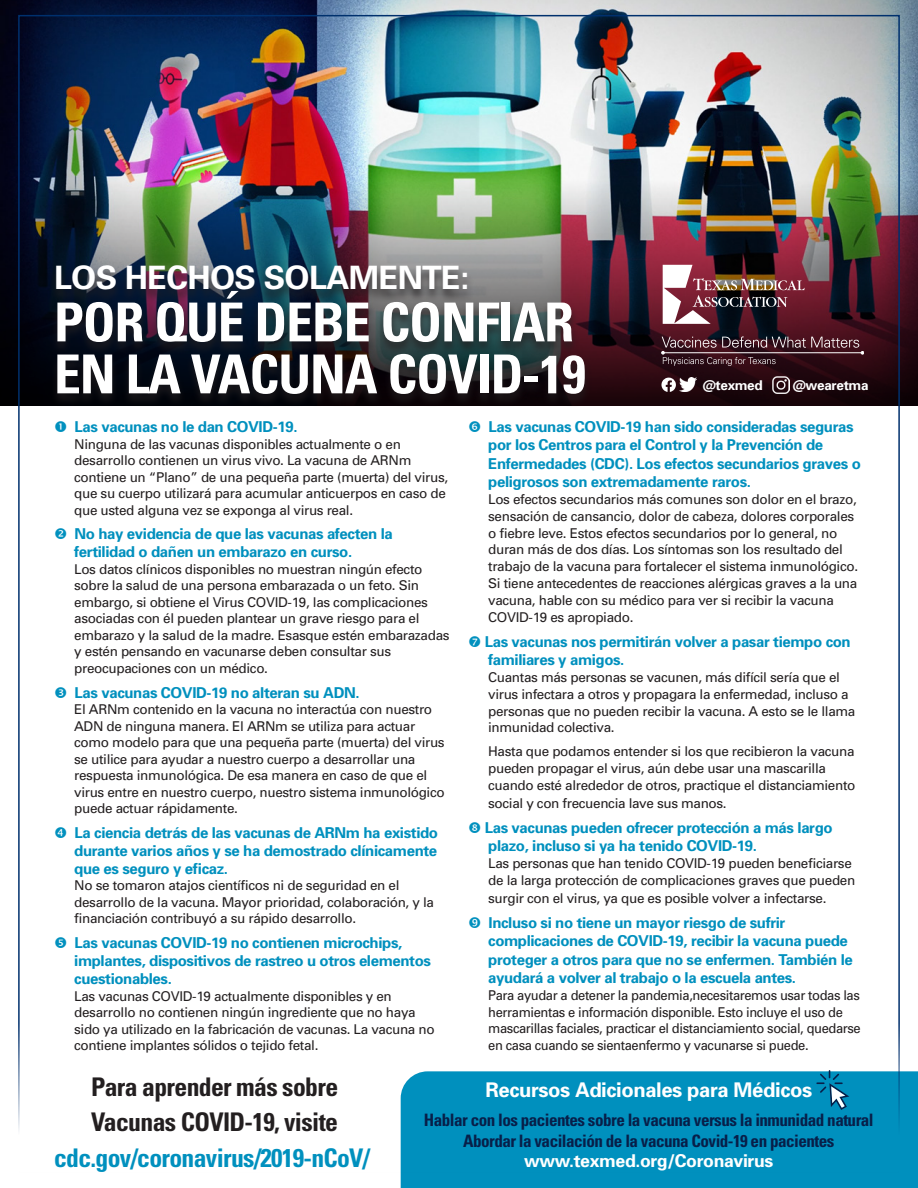
<style>
.page{position:relative;width:918px;height:1188px;background:#fff}
.page>*{position:absolute;margin:0;border:0;box-sizing:border-box;transform-origin:0 0}
.t1{font:700 condensed 53.7px/51.9px "Univers";letter-spacing:-.02em;color:#fff}
.t2{font:700 32.25px "Univers";letter-spacing:-.02em;color:#fff}
.t3{font:700 condensed 25.65px/35.2px "Univers";letter-spacing:-.025em;color:#231f20;text-align:center}
.t4{font:700 20.25px "Univers";letter-spacing:-.02em;color:#fff}
.t5{font:700 17.7px "Univers";letter-spacing:-.02em;color:#fff}
.t6{font:700 condensed 17.1px "Univers";letter-spacing:-.03em;color:#081f49}
.t7{font:700 15px/18.3px "Univers";letter-spacing:-.025em;color:#0090be}
.t8{font:13.5px/16.5px "Univers";letter-spacing:-.025em;color:#231f20}
.t9{font:13.5px/16.8px "Univers";letter-spacing:-.025em;color:#231f20;scale:.96 1}
.t10{font:700 13.5px "Univers";letter-spacing:-.025em;color:#fff}
.s1{color:#0090be}
.s2{color:#fff}
</style>
<div class="page">
<img style="left:0;top:0;width:918px;height:406px">
<div style="left:49px;top:265px;width:543px;height:143px;background:#231f20;opacity:.75"></div>
<svg style="left:663px;top:265px;width:142px;height:59px"></svg>
<svg style="left:662px;top:336px;width:202px;height:30px;background:#512f38"></svg>
<svg style="left:662px;top:378px;width:14px;height:14px"></svg>
<img style="left:680px;top:378px;width:17px;height:14px">
<img style="left:773px;top:376px;width:17px;height:17px">
<div style="left:401px;top:1071px;width:517px;height:117px;background:#0090be"></div>
<svg style="left:816px;top:1070px;width:33px;height:40px"></svg>
<p class="t2" style="left:54px;top:259px;width:417px">LOS HECHOS SOLAMENTE:</p>
<p class="t1" style="left:54px;top:295px;width:533px">POR QUÉ DEBE CONFIAR<br>EN LA VACUNA COVID-19</p>
<p class="t10" style="left:703px;top:377px;width:61px">@texmed</p>
<p class="t10" style="left:793px;top:377px;width:77px">@wearetma</p>
<p class="t7" style="left:75px;top:418px;width:224px">Las vacunas no le dan COVID-19.</p>
<p class="t8" style="left:74px;top:436px;width:375px">Ninguna de las vacunas disponibles actualmente o en desarrollo contienen un virus vivo. La vacuna de ARNm contiene un “Plano” de una pequeña parte (muerta) del virus, que su cuerpo utilizará para acumular anticuerpos en caso de que usted alguna vez se exponga al virus real.</p>
<p class="t7" style="left:74px;top:525px;width:320px">No hay evidencia de que las vacunas afecten la fertilidad o dañen un embarazo en curso.</p>
<p class="t8" style="left:74px;top:561px;width:377px">Los datos clínicos disponibles no muestran ningún efecto sobre la salud de una persona embarazada o un feto. Sin embargo, si obtiene el Virus COVID-19, las complicaciones asociadas con él pueden plantear un grave riesgo para el embarazo y la salud de la madre. Esasque estén embarazadas y estén pensando en vacunarse deben consultar sus preocupaciones con un médico.</p>
<p class="t7" style="left:75px;top:683px;width:287px">Las vacunas COVID-19 no alteran su ADN.</p>
<p class="t8" style="left:74px;top:701px;width:372px">El ARNm contenido en la vacuna no interactúa con nuestro ADN de ninguna manera. El ARNm se utiliza para actuar como modelo para que una pequeña parte (muerta) del virus se utilice para ayudar a nuestro cuerpo a desarrollar una respuesta inmunológica. De esa manera en caso de que el virus entre en nuestro cuerpo, nuestro sistema inmunológico puede actuar rápidamente.</p>
<p class="t7" style="left:74px;top:824px;width:365px;text-align:justify">La ciencia detrás de las vacunas de ARNm ha existido durante varios años y se ha demostrado clínicamente que es seguro y eficaz.</p>
<p class="t8" style="left:74px;top:878px;width:361px">No se tomaron atajos científicos ni de seguridad en el desarrollo de la vacuna. Mayor prioridad, colaboración, y la financiación contribuyó a su rápido desarrollo.</p>
<p class="t7" style="left:74px;top:934px;width:358px">Las vacunas COVID-19 no contienen microchips, implantes, dispositivos de rastreo u otros elementos cuestionables.</p>
<p class="t8" style="left:74px;top:988px;width:362px">Las vacunas COVID-19 actualmente disponibles y en desarrollo no contienen ningún ingrediente que no haya sido ya utilizado en la fabricación de vacunas. La vacuna no contiene implantes sólidos o tejido fetal.</p>
<p class="t7" style="left:488px;top:418px;width:374px">Las vacunas COVID-19 han sido consideradas seguras por los Centros para el Control y la Prevención de Enfermedades (CDC). Los efectos secundarios graves o peligrosos son extremadamente raros.</p>
<p class="t8" style="left:488px;top:491px;width:371px">Los efectos secundarios más comunes son dolor en el brazo, sensación de cansancio, dolor de cabeza, dolores corporales o fiebre leve. Estos efectos secundarios por lo general, no duran más de dos días. Los síntomas son los resultado del trabajo de la vacuna para fortalecer el sistema inmunológico.<br>Si tiene antecedentes de reacciones alérgicas graves a la una vacuna, hable con su médico para ver si recibir la vacuna COVID-19 es apropiado.</p>
<p class="t7" style="left:485px;top:632px;width:367px">Las vacunas nos permitirán volver a pasar tiempo con familiares y amigos.</p>
<p class="t8" style="left:488px;top:669px;width:369px">Cuantas más personas se vacunen, más difícil sería que el virus infectara a otros y propagara la enfermedad, incluso a personas que no pueden recibir la vacuna. A esto se le llama inmunidad colectiva.</p>
<p class="t8" style="left:488px;top:743px;width:369px">Hasta que podamos entender si los que recibieron la vacuna pueden propagar el virus, aún debe usar una mascarilla cuando esté alrededor de otros, practique el distanciamiento</p>
<p class="t8" style="left:488px;top:795px;width:240px">social y con frecuencia lave sus manos.</p>
<p class="t7" style="left:485px;top:818px;width:349px">Las vacunas pueden ofrecer protección a más largo plazo, incluso si ya ha tenido COVID-19.</p>
<p class="t8" style="left:488px;top:855px;width:369px">Las personas que han tenido COVID-19 pueden beneficiarse de la larga protección de complicaciones graves que pueden</p>
<p class="t8" style="left:488px;top:890px;width:340px">surgir con el virus, ya que es posible volver a infectarse.</p>
<p class="t7" style="left:488px;top:914px;width:366px">Incluso si no tiene un mayor riesgo de sufrir complicaciones de COVID-19, recibir la vacuna puede proteger a otros para que no se enfermen. También le ayudará a volver al trabajo o la escuela antes.</p>
<p class="t9" style="left:488px;top:987px;width:390px">Para ayudar a detener la pandemia,necesitaremos usar todas las herramientas e información disponible. Esto incluye el uso de mascarillas faciales, practicar el distanciamiento social, quedarse en casa cuando se sientaenfermo y vacunarse si puede.</p>
<p class="t3" style="left:54px;top:1069px;width:323px">Para aprender más sobre<br>Vacunas COVID-19, visite <span class="s1">cdc.gov/coronavirus/2019-nCoV/</span><span class="s2">.</span></p>
<p class="t4" style="left:485px;top:1077px;width:328px">Recursos Adicionales para Médicos</p>
<p class="t6" style="left:424px;top:1109px;width:451px">Hablar con los pacientes sobre la vacuna versus la inmunidad natural</p>
<p class="t6" style="left:463px;top:1131px;width:373px">Abordar la vacilación de la vacuna Covid-19 en pacientes</p>
<p class="t5" style="left:524px;top:1150px;width:251px">www.texmed.org/Coronavirus</p>
</div>
